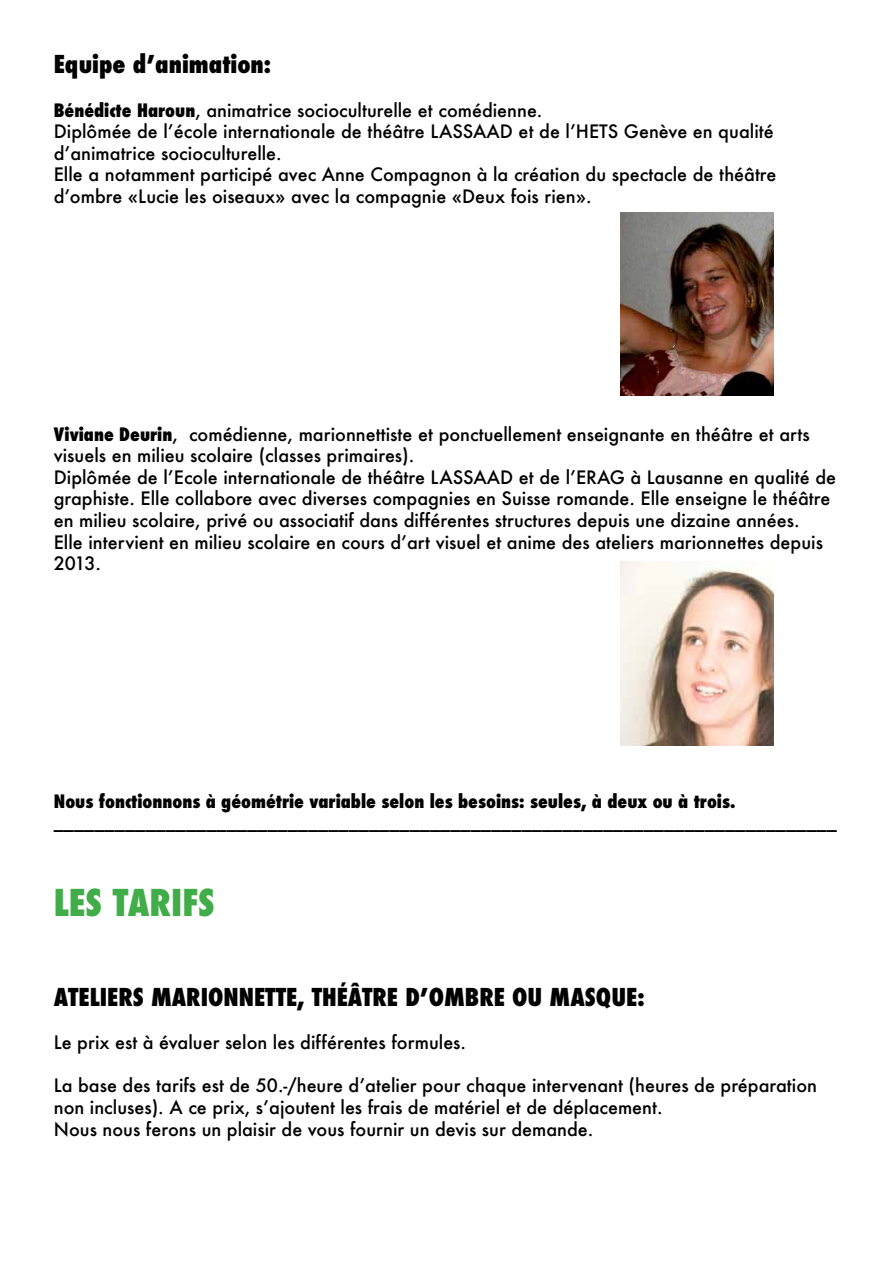
<style>
.page{position:relative;width:893px;height:1263px;background:#fff}
.page>*{position:absolute;margin:0;border:0;box-sizing:border-box;transform-origin:0 0}
.t1{font:800 condensed 36px "Futura";color:#41ad49}
.t2{font:800 condensed 24px "Futura";color:#000}
.t3{font:500 18px/21.6px "Futura";color:#000}
.t4{font:800 condensed 18px "Futura";color:#000}
.s1{font-weight:800;font-stretch:condensed}
</style>
<div class="page">
<img style="left:621px;top:561px;width:153px;height:184px">
<img style="left:621px;top:213px;width:153px;height:182px">
<h2 class="t2" style="left:54px;top:48px;width:219px">Equipe d’animation:</h2>
<p class="t3" style="left:54px;top:99px;width:724px"><span class="s1">Bénédicte Haroun</span>, animatrice socioculturelle et comédienne.<br>Diplômée de l’école internationale de théâtre LASSAAD et de l’HETS Genève en qualité d’animatrice socioculturelle.<br>Elle a notamment participé avec Anne Compagnon à la création du spectacle de théâtre d’ombre «Lucie les oiseaux» avec la compagnie «Deux fois rien».</p>
<p class="t3" style="left:54px;top:423px;width:784px"><span class="s1">Viviane Deurin</span>, comédienne, marionnettiste et ponctuellement enseignante en théâtre et arts visuels en milieu scolaire (classes primaires).<br>Diplômée de l’Ecole internationale de théâtre LASSAAD et de l’ERAG à Lausanne en qualité de graphiste. Elle collabore avec diverses compagnies en Suisse romande. Elle enseigne le théâtre en milieu scolaire, privé ou associatif dans différentes structures depuis une dizaine années.<br>Elle intervient en milieu scolaire en cours d’art visuel et anime des ateliers marionnettes depuis 2013.</p>
<p class="t4" style="left:54px;top:789px;width:683px">Nous fonctionnons à géométrie variable selon les besoins: seules, à deux ou à trois.</p>
<p class="t3" style="left:54px;top:812px;width:785px">_____________________________________________________________________________</p>
<h1 class="t1" style="left:54px;top:878px;width:162px">LES TARIFS</h1>
<h2 class="t2" style="left:54px;top:981px;width:592px">ATELIERS MARIONNETTE, THÉÂTRE D’OMBRE OU MASQUE:</h2>
<p class="t3" style="left:54px;top:1031px;width:414px">Le prix est à évaluer selon les différentes formules.</p>
<p class="t3" style="left:54px;top:1074px;width:765px">La base des tarifs est de 50.-/heure d’atelier pour chaque intervenant (heures de préparation non incluses). A ce prix, s’ajoutent les frais de matériel et de déplacement.<br>Nous nous ferons un plaisir de vous fournir un devis sur demande.</p>
</div>
